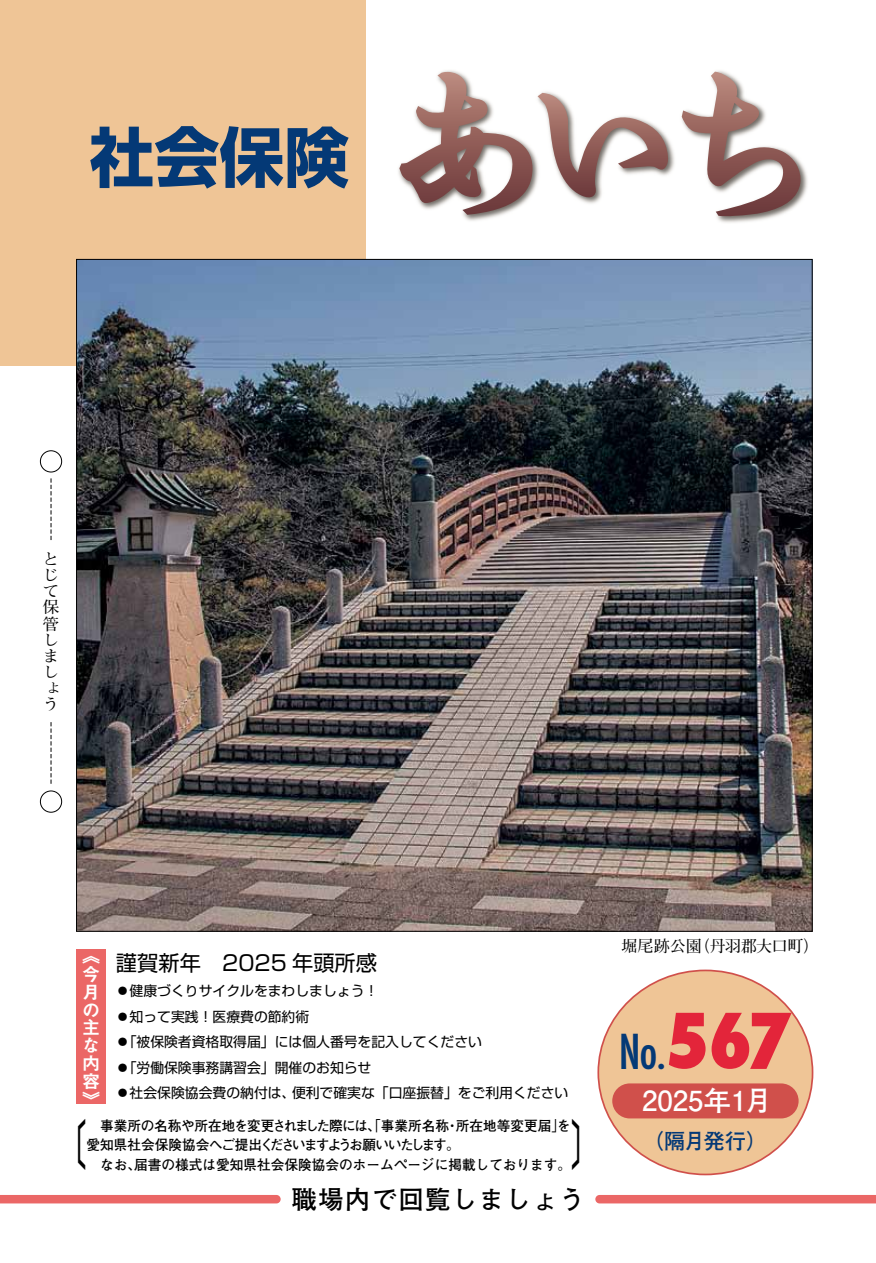
<style>
.page{position:relative;width:876px;height:1263px;background:#fff}
.page>*{position:absolute;margin:0;border:0;box-sizing:border-box;transform-origin:0 0}
.t1{font:64.8px "Shin Go Pro Bold 90 pv RKSJ H";color:#043976}
.t2{font:54.15px "Shin Go Pro Regular 90 pv RKSJ H";color:#000;scale:.47 1}
.t3{font:500 condensed 46.8px "Futura";color:#043976}
.t4{font:27.6px "Futo Go B101 Pro Bold 90 pv RKSJ H";color:#fff}
.t5{font:25.5px "Futo Go B101 Pro Bold 90 pv RKSJ H";letter-spacing:.05em;color:#000}
.t6{font:21.3px "Shin Go Pro Regular 90 pv RKSJ H";color:#000}
.t7{font:21.3px "Futo Go B101 Pro Bold 90 pv RKSJ H";color:#043976}
.t8{font:18px/18px "Midashi Go Pro MB31 90 pv RKSJ V";color:#fff}
.t9{font:16.2px/16.2px "Futo Min A101 Pro Bold 90 pv RKSJ V";color:#000;scale:1.05 1}
.t10{font:15.9px "Futo Min A101 Pro Bold 90 pv RKSJ H";letter-spacing:-.005em;color:#000}
.t11{font:13.95px/19.8px "Futo Go B101 Pro Bold 90 pv RKSJ H";letter-spacing:-.025em;color:#000}
.t12{font:13.95px "Futo Go B101 Pro Bold 90 pv RKSJ H";color:#000}
.t13{font:13.8px "Shin Go Pro Regular 90 pv RKSJ H";color:#000}
.s1{font-weight:800;font-size:74.4px;color:#e3253a}
</style>
<div class="page">
<div style="left:0;top:0;width:366px;height:366px;background:#efc596"></div>
<img style="left:398px;top:70px;width:410px;height:153px">
<svg style="left:399px;top:72px;width:133px;height:143px"></svg>
<svg style="left:538px;top:93px;width:130px;height:105px"></svg>
<svg style="left:682px;top:72px;width:119px;height:144px"></svg>
<svg style="left:40px;top:450px;width:22px;height:363px"></svg>
<div style="left:0;top:1195px;width:281px;height:8px;background:#eb6766"></div>
<div style="left:595px;top:1195px;width:281px;height:8px;background:#eb6766"></div>
<img style="left:78px;top:261px;width:733px;height:669px">
<div style="left:598px;top:970px;width:214px;height:204px;background:#efc596;border-radius:50%"></div>
<div style="left:612px;top:1083px;width:187px;height:35px;background:#d0504b;border-radius:17px"></div>
<div style="left:77px;top:949px;width:29px;height:155px;background:#eb6766"></div>
<h1 class="t1" style="left:90px;top:106px;width:261px">社会保険</h1>
<p class="t9" style="left:43px;top:549px;width:17px">とじて保管しましょう</p>
<h3 class="t6" style="left:116px;top:946px;width:263px">謹賀新年　2025 年頭所感</h3>
<p class="t13" style="left:116px;top:979px;width:264px">●健康づくりサイクルをまわしましょう！</p>
<p class="t13" style="left:116px;top:1005px;width:195px">●知って実践！医療費の節約術</p>
<p class="t13" style="left:116px;top:1030px;width:368px">●「被保険者資格取得届」には個人番号を記入してください</p>
<p class="t13" style="left:116px;top:1056px;width:257px">●「労働保険事務講習会」開催のお知らせ</p>
<p class="t13" style="left:116px;top:1082px;width:454px">●社会保険協会費の納付は、便利で確実な「口座振替」をご利用ください</p>
<h3 class="t8" style="left:82px;top:944px;width:19px">《今月の主な内容》</h3>
<p class="t11" style="left:86px;top:1114px;width:486px">　事業所の名称や所在地を変更されました際には、「事業所名称・所在地等変更届」を愛知県社会保険協会へご提出くださいますようお願いいたします。</p>
<h2 class="t2" style="left:61px;top:1100px;width:110px">〔　</h2>
<h2 class="t2" style="left:571px;top:1100px;width:56px">〕</h2>
<p class="t12" style="left:86px;top:1154px;width:486px">　なお、届書の様式は愛知県社会保険協会のホームページに掲載しております。</p>
<h3 class="t5" style="left:291px;top:1179px;width:295px">職場内で回覧しましょう</h3>
<p class="t10" style="left:621px;top:933px;width:199px">堀尾跡公園（丹羽郡大口町）</p>
<h3 class="t3" style="left:619px;top:1022px;width:174px">No.<span class="s1">567</span></h3>
<h3 class="t4" style="left:642px;top:1079px;width:131px">2025年1月</h3>
<h3 class="t7" style="left:642px;top:1124px;width:127px">（隔月発行）</h3>
</div>
